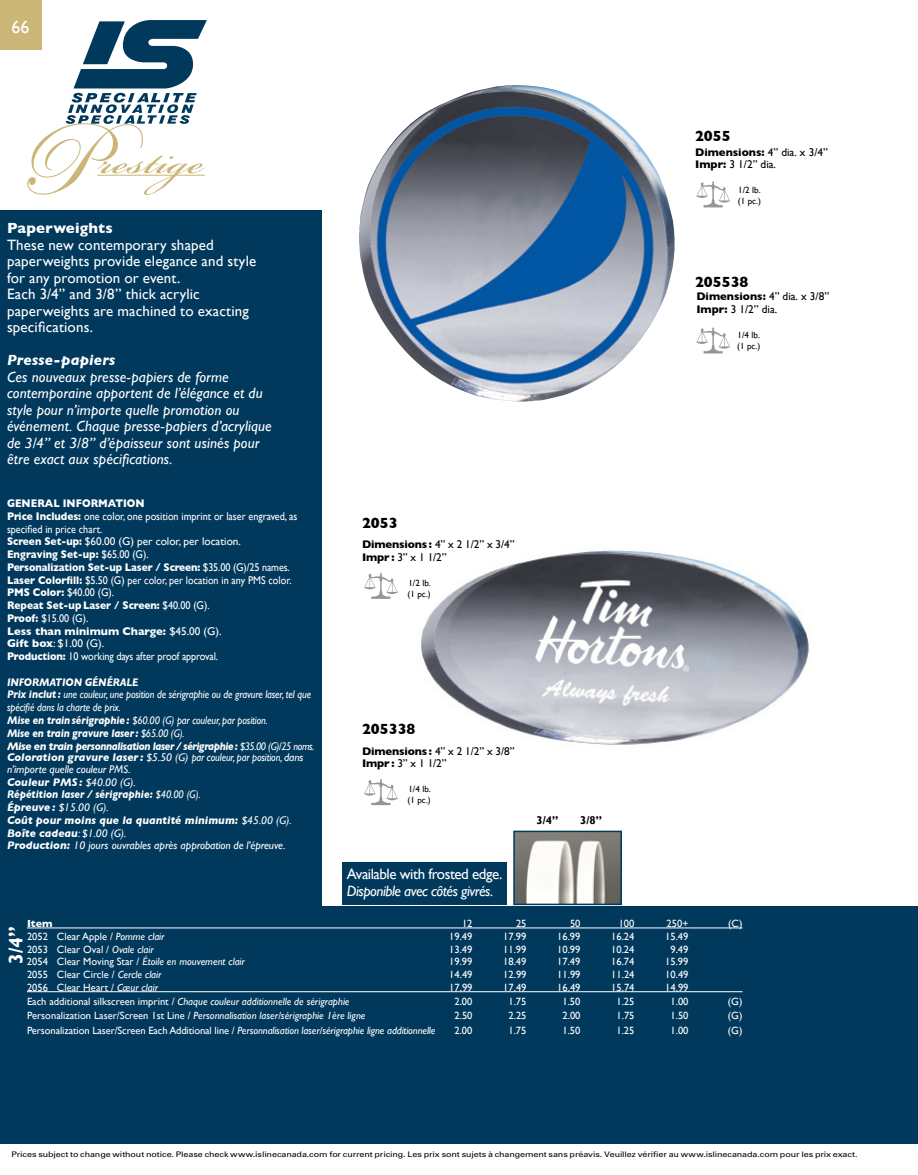
<style>
.page{position:relative;width:918px;height:1175px;background:#fff}
.page>*{position:absolute;margin:0;border:0;box-sizing:border-box;transform-origin:0 0}
.t1{font:700 19.5px "Gill Sans";color:#fff}
.t2{font:18px "Gill Sans";color:#fff}
.t3{font:italic 15px/16.5px "Gill Sans";letter-spacing:.005em;color:#fff}
.t4{font:15px/16.5px "Gill Sans";letter-spacing:.01em;color:#fff}
.t5{font:italic 15px "Gill Sans";letter-spacing:-.03em;color:#fff}
.t6{font:15px "Gill Sans";letter-spacing:-.03em;color:#fff}
.t7{font:700 15px "Gill Sans";color:#000}
.t8{font:italic 700 15px "Gill Sans";letter-spacing:.01em;color:#fff}
.t9{font:700 15px "Gill Sans";letter-spacing:.01em;color:#fff}
.t10{font:11.25px/12.8px "Gill Sans";color:#fff;scale:.9 1}
.t11{font:italic 11.25px/12.6px "Gill Sans";letter-spacing:-.01em;color:#fff}
.t12{font:italic 11.25px/12.8px "Gill Sans";letter-spacing:-.01em;color:#fff;scale:.9 1}
.t13{font:11.25px/12.8px "Gill Sans";color:#000}
.t14{font:700 11.25px "Gill Sans";color:#000}
.t15{font:10.5px "Gill Sans";color:#fff}
.t16{font:italic 10.5px "Gill Sans";color:#fff}
.t17{font:700 10.5px "Gill Sans";color:#fff}
.t18{font:9px/10.8px "Gill Sans";color:#000}
.t19{font:7.65px "Univers";letter-spacing:-.01em;color:#000;scale:1.18 1}
.s1{font-weight:700}
.s2{font-style:italic}
.s3{font-style:normal}
</style>
<div class="page">
<svg style="left:27px;top:20px;width:180px;height:175px"></svg>
<hr style="left:97px;top:175px;width:108px;height:1px;background:#cbb677">
<div style="left:0;top:210px;width:322px;height:890px;background:#00395c"></div>
<div style="left:0;top:0;width:41px;height:50px;background:#cbb677"></div>
<div style="left:0;top:906px;width:918px;height:238px;background:#00395c"></div>
<hr style="left:27px;top:927px;width:715px;height:1px;background:#fff">
<hr style="left:27px;top:991px;width:715px;height:1px;background:#fff">
<img style="left:359px;top:85px;width:316px;height:317px">
<img style="left:421px;top:550px;width:388px;height:195px">
<svg style="left:364px;top:573px;width:34px;height:26px"></svg>
<svg style="left:364px;top:779px;width:34px;height:26px"></svg>
<div style="left:342px;top:862px;width:164px;height:43px;background:#00395c"></div>
<img style="left:516px;top:833px;width:103px;height:69px">
<div style="left:513px;top:830px;width:109px;height:75px;border:2px solid #00395c"></div>
<svg style="left:696px;top:181px;width:35px;height:26px"></svg>
<svg style="left:696px;top:327px;width:35px;height:26px"></svg>
<h2 class="t2" style="left:12px;top:16px;width:20px">66</h2>
<h3 class="t9" style="left:7px;top:216px;width:107px">Paperweights</h3>
<h3 class="t4" style="left:7px;top:236px;width:251px">These new contemporary shaped paperweights provide elegance and style for any promotion or event.<br>Each 3/4” and 3/8” thick acrylic paperweights are machined to exacting specifications.</h3>
<h3 class="t8" style="left:7px;top:351px;width:110px">Presse-papiers</h3>
<p class="t3" style="left:7px;top:368px;width:266px">Ces nouveaux presse-papiers de forme contemporaine apportent de l’élégance et du style pour n’importe quelle promotion ou événement. Chaque presse-papiers d’acrylique de 3/4” et 3/8” d’épaisseur sont usinés pour être exact aux spécifications.</p>
<p class="t10" style="left:7px;top:497px;width:324px"><span class="s1">General Information<br>Price Includes:</span> one color, one position imprint or laser engraved, as specified in price chart.<br><span class="s1">Screen Set-up:</span> $60.00 (G) per color, per location.<br><span class="s1">Engraving Set-up:</span> $65.00 (G).<br><span class="s1">Personalization Set-up Laser / Screen:</span> $35.00 (G)/25 names.<br><span class="s1">Laser Colorfill:</span> $5.50 (G) per color, per location in any PMS color.<br><span class="s1">PMS Color:</span> $40.00 (G).<br><span class="s1">Repeat Set-upLaser / Screen:</span> $40.00 (G).<br><span class="s1">Proof:</span> $15.00 (G).<br><span class="s1">Less than minimum Charge:</span> $45.00 (G).<br><span class="s1">Gift box</span>: $1.00 (G).<br><span class="s1">Production:</span> 10 working days after proof approval.</p>
<p class="t12" style="left:7px;top:675px;width:343px"><span class="s1">Information GÉNÉRALE<br>Prix inclut:</span> une couleur, une position de sérigraphie ou de gravure laser, tel que spécifié dans la charte de prix.<br><span class="s1">Mise en trainsérigraphie:</span> $60.00 (G) par couleur, par position.<br><span class="s1">Mise en train gravure laser :</span> $65.00 (G).<br><span class="s1">Mise en train personnalisation laser / sérigraphie:</span> $35.00 (G)/25 noms.</p>
<p class="t11" style="left:7px;top:751px;width:298px"><span class="s1">Coloration gravure laser :</span> $5.50 (G) par couleur, par position, dans n’importe quelle couleur PMS.<br><span class="s1">Couleur PMS :</span> $40.00 (G).<br><span class="s1">Répétition laser / sérigraphie:</span> $40.00 (G).<br><span class="s1">Épreuve :</span> $15.00 (G).<br><span class="s1">Coût pour moins que la quantité minimum:</span> $45.00 (G).<br><span class="s1">Boîte cadeau</span>: $1.00 (G).<br><span class="s1">Production:</span> 10 jours ouvrables après approbation de l’épreuve.</p>
<h3 class="t7" style="left:362px;top:511px;width:37px">2053</h3>
<p class="t13" style="left:362px;top:538px;width:154px"><span class="s1">Dimensions:</span> 4” x 2 1/2” x 3/4”<br><span class="s1">Impr:</span> 3” x 1 1/2”</p>
<p class="t18" style="left:407px;top:577px;width:25px">1/2 lb. (1 pc.)</p>
<h3 class="t7" style="left:362px;top:717px;width:55px">205338</h3>
<p class="t13" style="left:362px;top:744px;width:154px"><span class="s1">Dimensions:</span> 4” x 2 1/2” x 3/8”<br><span class="s1">Impr:</span> 3” x 1 1/2”</p>
<p class="t18" style="left:407px;top:783px;width:25px">1/4 lb. (1 pc.)</p>
<h3 class="t6" style="left:347px;top:864px;width:157px">Available with frosted edge.</h3>
<h3 class="t5" style="left:347px;top:882px;width:148px">Disponible avec côtés givrés.</h3>
<p class="t14" style="left:536px;top:813px;width:23px">3/4”</p>
<p class="t14" style="left:580px;top:813px;width:23px">3/8”</p>
<h3 class="t7" style="left:695px;top:124px;width:37px">2055</h3>
<p class="t13" style="left:695px;top:145px;width:134px"><span class="s1">Dimensions:</span> 4” dia. x 3/4”<br><span class="s1">Impr:</span> 3 1/2” dia.</p>
<p class="t18" style="left:738px;top:184px;width:25px">1/2 lb. (1 pc.)</p>
<h3 class="t7" style="left:695px;top:270px;width:55px">205538</h3>
<p class="t13" style="left:696px;top:290px;width:134px"><span class="s1">Dimensions:</span> 4” dia. x 3/8”<br><span class="s1">Impr:</span> 3 1/2” dia.</p>
<p class="t18" style="left:737px;top:329px;width:25px">1/4 lb. (1 pc.)</p>
<p class="t17" style="left:27px;top:915px;width:27px">Item</p>
<p class="t15" style="left:462px;top:917px;width:12px">12</p>
<p class="t15" style="left:516px;top:917px;width:12px">25</p>
<p class="t15" style="left:570px;top:917px;width:12px">50</p>
<p class="t15" style="left:619px;top:917px;width:17px">100</p>
<p class="t15" style="left:667px;top:917px;width:23px">250+</p>
<p class="t15" style="left:728px;top:917px;width:16px">(C)</p>
<p class="t15" style="left:27px;top:930px;width:139px">2052 Clear Apple / <span class="s2">Pomme clair</span></p>
<p class="t15" style="left:449px;top:930px;width:25px">19.49</p>
<p class="t15" style="left:503px;top:930px;width:25px">17.99</p>
<p class="t15" style="left:557px;top:930px;width:25px">16.99</p>
<p class="t15" style="left:611px;top:930px;width:25px">16.24</p>
<p class="t15" style="left:665px;top:930px;width:25px">15.49</p>
<p class="t15" style="left:27px;top:943px;width:128px">2053 Clear Oval / <span class="s2">Ovale clair</span></p>
<p class="t15" style="left:449px;top:943px;width:25px">13.49</p>
<p class="t15" style="left:503px;top:943px;width:25px">11.99</p>
<p class="t15" style="left:557px;top:943px;width:25px">10.99</p>
<p class="t15" style="left:611px;top:943px;width:25px">10.24</p>
<p class="t15" style="left:670px;top:943px;width:20px">9.49</p>
<p class="t16" style="left:27px;top:955px;width:219px"><span class="s3">2054 Clear Moving Star /</span> Étoile en mouvement clair</p>
<p class="t15" style="left:449px;top:955px;width:25px">19.99</p>
<p class="t15" style="left:503px;top:955px;width:25px">18.49</p>
<p class="t15" style="left:557px;top:955px;width:25px">17.49</p>
<p class="t15" style="left:611px;top:955px;width:25px">16.74</p>
<p class="t15" style="left:665px;top:955px;width:25px">15.99</p>
<p class="t15" style="left:27px;top:968px;width:136px">2055 Clear Circle / <span class="s2">Cercle clair</span></p>
<p class="t15" style="left:449px;top:968px;width:25px">14.49</p>
<p class="t15" style="left:503px;top:968px;width:25px">12.99</p>
<p class="t15" style="left:557px;top:968px;width:25px">11.99</p>
<p class="t15" style="left:611px;top:968px;width:25px">11.24</p>
<p class="t15" style="left:665px;top:968px;width:25px">10.49</p>
<p class="t15" style="left:27px;top:981px;width:133px">2056 Clear Heart / <span class="s2">Cœur clair</span></p>
<p class="t15" style="left:449px;top:981px;width:25px">17.99</p>
<p class="t15" style="left:503px;top:981px;width:25px">17.49</p>
<p class="t15" style="left:557px;top:981px;width:25px">16.49</p>
<p class="t15" style="left:611px;top:981px;width:25px">15.74</p>
<p class="t15" style="left:665px;top:981px;width:25px">14.99</p>
<p class="t16" style="left:27px;top:995px;width:324px"><span class="s3">Each additional silkscreen imprint /</span> Chaque couleur additionnelle de sérigraphie</p>
<p class="t15" style="left:454px;top:995px;width:20px">2.00</p>
<p class="t15" style="left:508px;top:995px;width:20px">1.75</p>
<p class="t15" style="left:562px;top:995px;width:20px">1.50</p>
<p class="t15" style="left:616px;top:995px;width:20px">1.25</p>
<p class="t15" style="left:670px;top:995px;width:20px">1.00</p>
<p class="t15" style="left:728px;top:995px;width:16px">(G)</p>
<p class="t16" style="left:27px;top:1009px;width:340px"><span class="s3">Personalization Laser/Screen 1st Line /</span> Personnalisation laser/sérigraphie 1ère ligne</p>
<p class="t15" style="left:454px;top:1009px;width:20px">2.50</p>
<p class="t15" style="left:508px;top:1009px;width:20px">2.25</p>
<p class="t15" style="left:562px;top:1009px;width:20px">2.00</p>
<p class="t15" style="left:616px;top:1009px;width:20px">1.75</p>
<p class="t15" style="left:670px;top:1009px;width:20px">1.50</p>
<p class="t15" style="left:728px;top:1009px;width:16px">(G)</p>
<p class="t16" style="left:27px;top:1024px;width:410px"><span class="s3">Personalization Laser/Screen Each Additional line /</span> Personnalisation laser/sérigraphie ligne additionnelle</p>
<p class="t15" style="left:454px;top:1024px;width:20px">2.00</p>
<p class="t15" style="left:508px;top:1024px;width:20px">1.75</p>
<p class="t15" style="left:562px;top:1024px;width:20px">1.50</p>
<p class="t15" style="left:616px;top:1024px;width:20px">1.25</p>
<p class="t15" style="left:670px;top:1024px;width:20px">1.00</p>
<p class="t15" style="left:728px;top:1024px;width:16px">(G)</p>
<h1 class="t1" style="left:4px;top:964px;width:39px;rotate:-90deg">3/4”</h1>
<p class="t19" style="left:11px;top:1149px;width:719px">Prices subject to change without notice. Please check www.islinecanada.com for current pricing. Les prix sont sujets à changement sans préavis. Veuillez vérifier au www.islinecanada.com pour les prix exact.</p>
</div>
